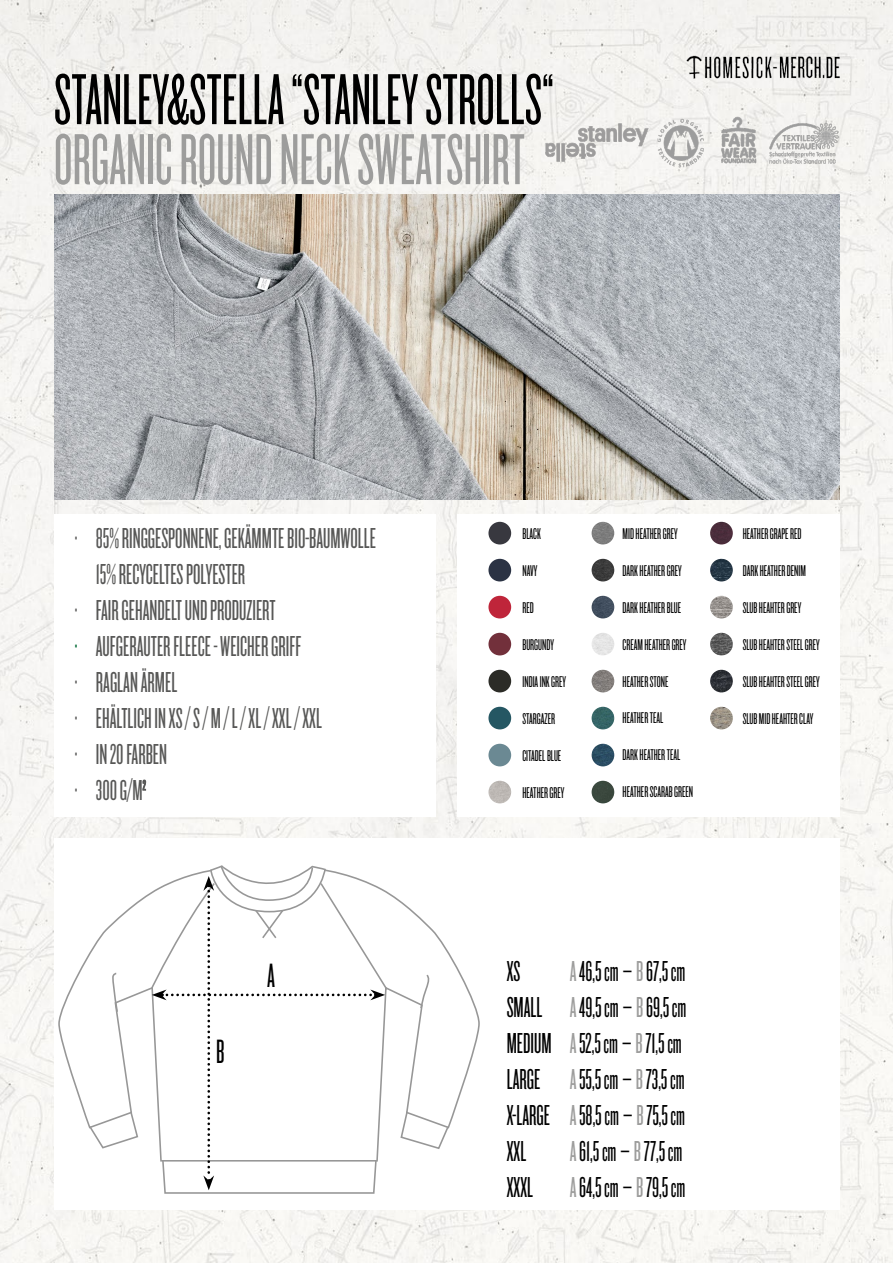
<style>
.page{position:relative;width:893px;height:1263px;background:#fff}
.page>*{position:absolute;margin:0;border:0;box-sizing:border-box;transform-origin:0 0}
.t1{font:75px "Knockout HTF26 Junior Flyweight";color:#000}
.t2{font:75px "Knockout HTF26 Junior Flyweight";color:#9d9d9c}
.t3{font:35.1px "Knockout HTF26 Junior Flyweight";color:#000}
.t4{font:30px "Knockout HTF26 Junior Flyweight";color:#575756}
.t5{font:30px/36px "Knockout HTF26 Junior Flyweight";color:#000}
.t6{font:16.2px "Knockout HTF26 Junior Flyweight";color:#000}
.s1{color:#016934}
.s2{color:#9d9d9c}
</style>
<div class="page">
<img style="left:0;top:0;width:893px;height:1263px">
<div style="left:54px;top:514px;width:382px;height:303px;background:#fff"></div>
<div style="left:54px;top:838px;width:785px;height:371px;background:#fff"></div>
<div style="left:457px;top:514px;width:382px;height:303px;background:#fff"></div>
<img style="left:54px;top:195px;width:785px;height:304px">
<img style="left:686px;top:54px;width:156px;height:26px">
<svg style="left:142px;top:780px;width:4px;height:11px"></svg>
<img style="left:538px;top:108px;width:316px;height:71px">
<svg style="left:58px;top:892px;width:422px;height:257px"></svg>
<svg style="left:111px;top:972px;width:8px;height:41px"></svg>
<svg style="left:419px;top:973px;width:12px;height:37px"></svg>
<div style="left:488px;top:522px;width:23px;height:22px;background:#38383f;border-radius:50%"></div>
<div style="left:488px;top:559px;width:23px;height:22px;background:#2b3344;border-radius:50%"></div>
<div style="left:488px;top:596px;width:23px;height:22px;background:#bf253a;border-radius:50%"></div>
<div style="left:488px;top:670px;width:23px;height:22px;background:#2c2c27;border-radius:50%"></div>
<div style="left:488px;top:707px;width:23px;height:22px;background:#255763;border-radius:50%"></div>
<div style="left:488px;top:744px;width:23px;height:22px;background:#6b8993;border-radius:50%"></div>
<img style="left:488px;top:781px;width:23px;height:22px;border-radius:11px">
<div style="left:488px;top:633px;width:23px;height:22px;background:#72303b;border-radius:50%"></div>
<img style="left:592px;top:522px;width:22px;height:22px;border-radius:11px">
<img style="left:592px;top:633px;width:22px;height:22px;border-radius:11px">
<img style="left:592px;top:559px;width:22px;height:22px;border-radius:11px">
<img style="left:592px;top:596px;width:22px;height:22px;border-radius:11px">
<img style="left:592px;top:781px;width:22px;height:22px;border-radius:11px">
<img style="left:592px;top:670px;width:22px;height:22px;border-radius:11px">
<img style="left:592px;top:707px;width:22px;height:22px;border-radius:11px">
<img style="left:592px;top:744px;width:22px;height:22px;border-radius:11px">
<img style="left:710px;top:633px;width:23px;height:22px;border-radius:11px">
<img style="left:710px;top:707px;width:23px;height:22px;border-radius:11px">
<img style="left:710px;top:522px;width:23px;height:22px;border-radius:11px">
<img style="left:710px;top:559px;width:23px;height:22px;border-radius:11px">
<img style="left:710px;top:596px;width:23px;height:22px;border-radius:11px">
<img style="left:710px;top:670px;width:23px;height:22px;border-radius:11px">
<svg style="left:150px;top:865px;width:238px;height:329px"></svg>
<h1 class="t1" style="left:54px;top:63px;width:501px">STANLEY&amp;STELLA “STANLEY STROLLS“</h1>
<h1 class="t2" style="left:54px;top:123px;width:472px">ORGANIC ROUND NECK SWEATSHIRT</h1>
<h3 class="t4" style="left:75px;top:523px;width:303px">· 85% RINGGESPONNENE, GEKÄMMTE BIO-BAUMWOLLE</h3>
<h3 class="t4" style="left:96px;top:559px;width:151px">15% RECYCELTES POLYESTER</h3>
<h3 class="t4" style="left:75px;top:595px;width:202px">· FAIR GEHANDELT UND PRODUZIERT</h3>
<h3 class="t4" style="left:75px;top:631px;width:228px"><span class="s1">·</span> AUFGERAUTER FLEECE - WEICHER GRIFF</h3>
<h3 class="t4" style="left:75px;top:667px;width:104px">· RAGLAN ÄRMEL</h3>
<h3 class="t4" style="left:75px;top:703px;width:249px">· EHÄLTLICH IN XS / S / M / L / XL / XXL / XXL</h3>
<h3 class="t4" style="left:75px;top:739px;width:94px">· IN 20 FARBEN</h3>
<h3 class="t4" style="left:75px;top:775px;width:72px">· 300 G/M<sup>2</sup></h3>
<h2 class="t3" style="left:216px;top:1035px;width:10px">B</h2>
<h2 class="t3" style="left:267px;top:958px;width:9px">A</h2>
<p class="t6" style="left:522px;top:525px;width:20px">BLACK</p>
<p class="t6" style="left:522px;top:562px;width:17px">NAVY</p>
<p class="t6" style="left:522px;top:599px;width:13px">RED</p>
<p class="t6" style="left:522px;top:636px;width:33px">BURGUNDY</p>
<p class="t6" style="left:522px;top:673px;width:45px">INDIA INK GREY</p>
<p class="t6" style="left:522px;top:710px;width:34px">STARGAZER</p>
<p class="t6" style="left:522px;top:747px;width:40px">CITADEL BLUE</p>
<p class="t6" style="left:522px;top:784px;width:44px">HEATHER GREY</p>
<p class="t6" style="left:623px;top:525px;width:57px">MID HEATHER GREY</p>
<p class="t6" style="left:623px;top:562px;width:61px">DARK HEATHER GREY</p>
<p class="t6" style="left:623px;top:599px;width:60px">DARK HEATHER BLUE</p>
<p class="t6" style="left:623px;top:636px;width:65px">CREAM HEATHER GREY</p>
<p class="t6" style="left:623px;top:673px;width:47px">HEATHER STONE</p>
<p class="t6" style="left:623px;top:710px;width:42px">HEATHER TEAL</p>
<p class="t6" style="left:623px;top:747px;width:59px">DARK HEATHER TEAL</p>
<p class="t6" style="left:623px;top:784px;width:72px">HEATHER SCARAB GREEN</p>
<p class="t6" style="left:743px;top:525px;width:60px">HEATHER GRAPE RED</p>
<p class="t6" style="left:743px;top:562px;width:65px">DARK HEATHER DENIM</p>
<p class="t6" style="left:743px;top:599px;width:60px">SLUB HEAHTER GREY</p>
<p class="t6" style="left:743px;top:636px;width:79px">SLUB HEAHTER STEEL GREY</p>
<p class="t6" style="left:743px;top:673px;width:79px">SLUB HEAHTER STEEL GREY</p>
<p class="t6" style="left:743px;top:710px;width:72px">SLUB MID HEAHTER CLAY</p>
<h3 class="t5" style="left:507px;top:953px;width:15px">XS</h3>
<h3 class="t5" style="left:507px;top:953px;width:181px;text-indent:63px"><span class="s2">A</span> 46,5 cm – <span class="s2">B</span> 67,5 cm<br>SMALL <span class="s2">A</span> 49,5 cm – <span class="s2">B</span> 69,5 cm<br>MEDIUM <span class="s2">A</span> 52,5 cm – <span class="s2">B</span> 71,5 cm<br>LARGE <span class="s2">A</span> 55,5 cm – <span class="s2">B</span> 73,5 cm<br>X-LARGE <span class="s2">A</span> 58,5 cm – <span class="s2">B</span> 75,5 cm<br>XXL</h3>
<h3 class="t5" style="left:507px;top:1133px;width:180px;text-align:right"><span class="s2">A</span> 61,5 cm – <span class="s2">B</span> 77,5 cm<br>XXXL <span class="s2">A</span> 64,5 cm – <span class="s2">B</span> 79,5 cm</h3>
</div>
